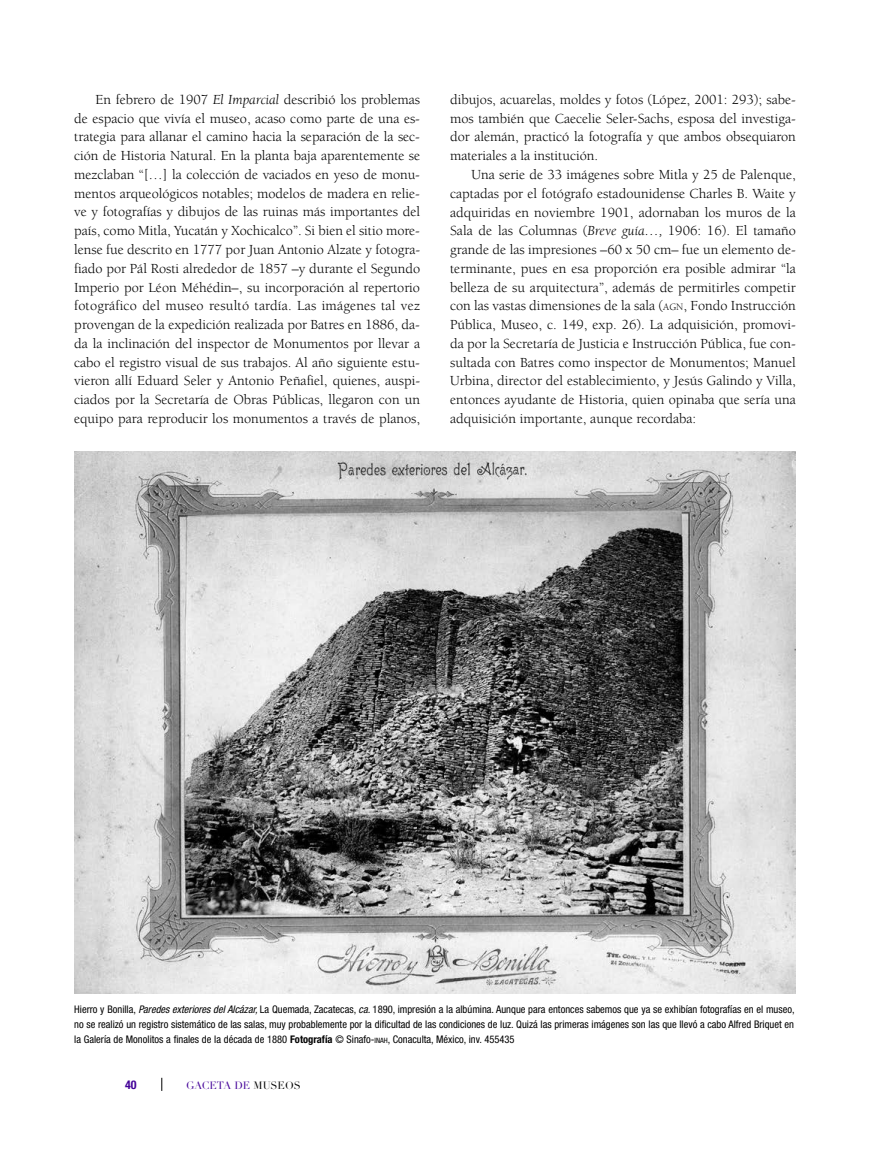
<style>
.page{position:relative;width:881px;height:1149px;background:#fff}
.page>*{position:absolute;margin:0;border:0;box-sizing:border-box;transform-origin:0 0}
.t1{font:14.25px/18.8px "Berkeley";letter-spacing:-.005em;color:#000;text-align:justify}
.t2{font:700 condensed 12px "Helvetica Neue";color:#430098}
.t3{font:condensed 10.5px/15px "Helvetica Neue";color:#000;text-align:justify}
.t4{font:10.5px "Didot LH";color:#430098}
.s1{font-style:italic}
.s2{font-size:10.05px}
.s3{font-weight:700}
.s4{font-style:inherit}
.s5{font-size:7.35px}
.s6{color:#000}
</style>
<div class="page">
<svg style="left:161px;top:1077px;width:1px;height:13px"></svg>
<img style="left:74px;top:451px;width:721px;height:542px">
<p class="t1" style="left:74px;top:90px;width:347px;text-indent:21px">En febrero de 1907 <span class="s1">El Imparcial</span> describió los problemas de espacio que vivía el museo, acaso como parte de una es&shy;trategia para allanar el camino hacia la separación de la sec&shy;ción de Historia Natural. En la planta baja aparentemente se mezclaban “[…] la colección de vaciados en yeso de monu&shy;mentos arqueológicos notables; modelos de madera en relie&shy;ve y fotografías y dibujos de las ruinas más importantes del país, como Mitla, Yucatán y Xochicalco”. Si bien el sitio more&shy;lense fue descrito en 1777 por Juan Antonio Alzate y fotogra&shy;fiado por Pál Rosti alrededor de 1857 –y durante el Segundo Imperio por Léon Méhédin–, su incorporación al repertorio fotográfico del museo resultó tardía. Las imágenes tal vez provengan de la expedición realizada por Batres en 1886, da&shy;da la inclinación del inspector de Monumentos por llevar a cabo el registro visual de sus trabajos. Al año siguiente estu&shy;vieron allí Eduard Seler y Antonio Peñafiel, quienes, auspi&shy;ciados por la Secretaría de Obras Públicas, llegaron con un equipo para reproducir los monumentos a través de planos,</p>
<p class="t1" style="left:450px;top:90px;width:347px">dibujos, acuarelas, moldes y fotos (López, 2001: 293); sabe&shy;mos también que Caecelie Seler-Sachs, esposa del investiga&shy;dor alemán, practicó la fotografía y que ambos obsequiaron materiales a la institución.</p>
<p class="t1" style="left:450px;top:165px;width:347px;text-indent:21px">Una serie de 33 imágenes sobre Mitla y 25 de Palenque, captadas por el fotógrafo estadounidense Charles B. Waite y adquiridas en noviembre 1901, adornaban los muros de la Sala de las Columnas (<span class="s1">Breve guía…,</span> 1906: 16). El tamaño grande de las impresiones –60 x 50 cm– fue un elemento de&shy;terminante, pues en esa proporción era posible admirar “la belleza de su arquitectura”, además de permitirles competir con las vastas dimensiones de la sala (<span class="s2">agn</span>, Fondo Instrucción Pública, Museo, c. 149, exp. 26). La adquisición, promovi&shy;da por la Secretaría de Justicia e Instrucción Pública, fue con&shy;sultada con Batres como inspector de Monumentos; Manuel Urbina, director del establecimiento, y Jesús Galindo y Villa, entonces ayudante de Historia, quien opinaba que sería una adquisición importante, aunque recordaba:</p>
<p class="t3" style="left:74px;top:1001px;width:721px">Hierro y Bonilla, <span class="s1">Paredes exteriores del Alcázar,</span> La Quemada, Zacatecas, <span class="s1">ca.</span> 1890, impresión a la albúmina. Aunque para entonces sabemos que ya se exhibían fotografías en el museo, no se realizó un registro sistemático de las salas, muy probablemente por la dificultad de las condiciones de luz. Quizá las primeras imágenes son las que llevó a cabo Alfred Briquet en la Galería de Monolitos a finales de la década de 1880 <span class="s3">Fotografía</span> © Sinafo<span class="s4">-</span><span class="s5">inah</span><span class="s4">,</span> Conaculta, México, inv. 455435</p>
<p class="t2" style="left:125px;top:1077px;width:13px">40</p>
<p class="t4" style="left:186px;top:1078px;width:116px">GACETA DE <span class="s6">MUSEOS</span></p>
</div>
